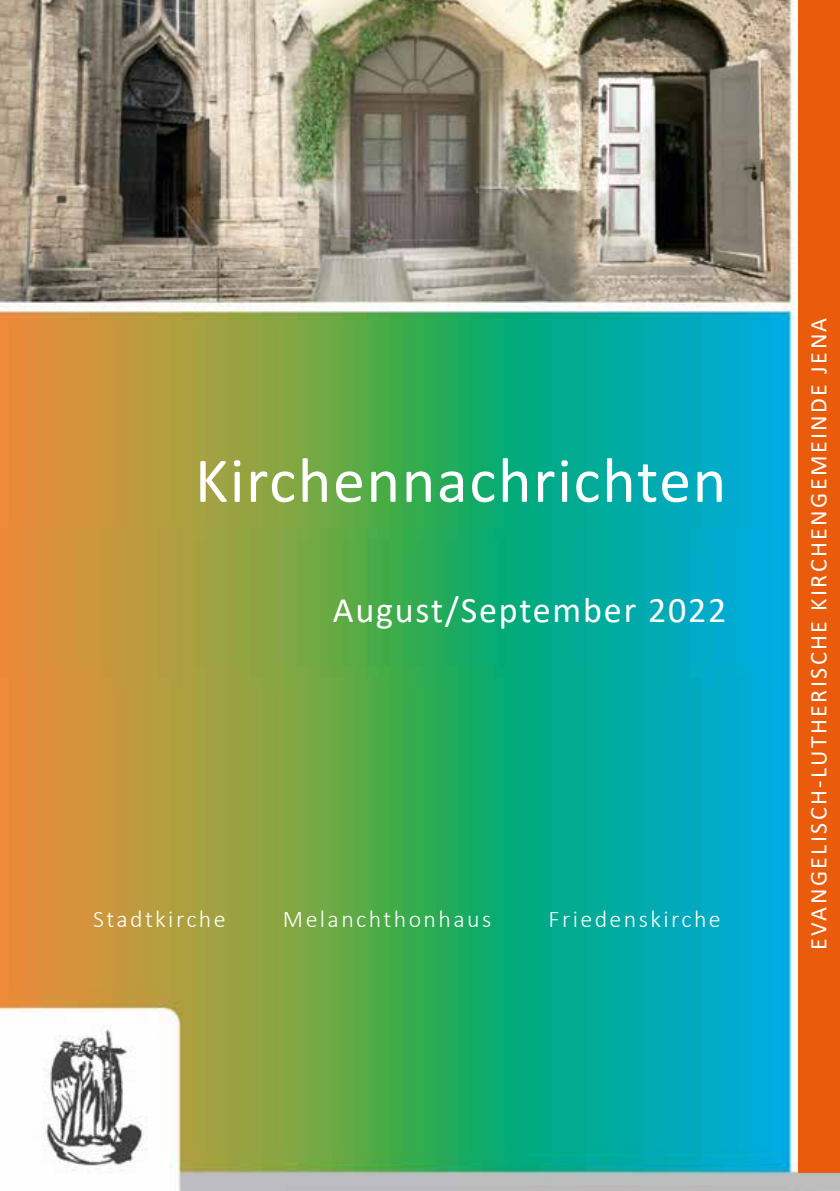
<style>
.page{position:relative;width:840px;height:1191px;background:#fff}
.page>*{position:absolute;margin:0;border:0;box-sizing:border-box;transform-origin:0 0}
.t1{font:64px "Calibri";letter-spacing:.025em;color:#fff}
.t2{font:36px "Calibri";letter-spacing:.05em;color:#fff}
.t3{font:24px "Calibri";letter-spacing:.1em;color:#fff}
.t4{font:300 24px "Calibri";letter-spacing:.1em;color:#fff}
</style>
<div class="page">
<img style="left:0;top:0;width:839px;height:1191px">
<div style="left:798px;top:0;width:41px;height:1172px;background:#ea5b0b"></div>
<h1 class="t1" style="left:195px;top:436px;width:532px">Kirchennachrichten</h1>
<h2 class="t2" style="left:332px;top:585px;width:395px">August/September 2022</h2>
<p class="t4" style="left:93px;top:904px;width:134px">Stadtkirche</p>
<p class="t4" style="left:283px;top:904px;width:210px">Melanchthonhaus</p>
<p class="t4" style="left:548px;top:904px;width:174px">Friedenskirche</p>
<p class="t3" style="left:801px;top:949px;width:633px;rotate:-90deg">EVANGELISCH-LUTHERISCHE KIRCHENGEMEINDE JENA</p>
</div>
